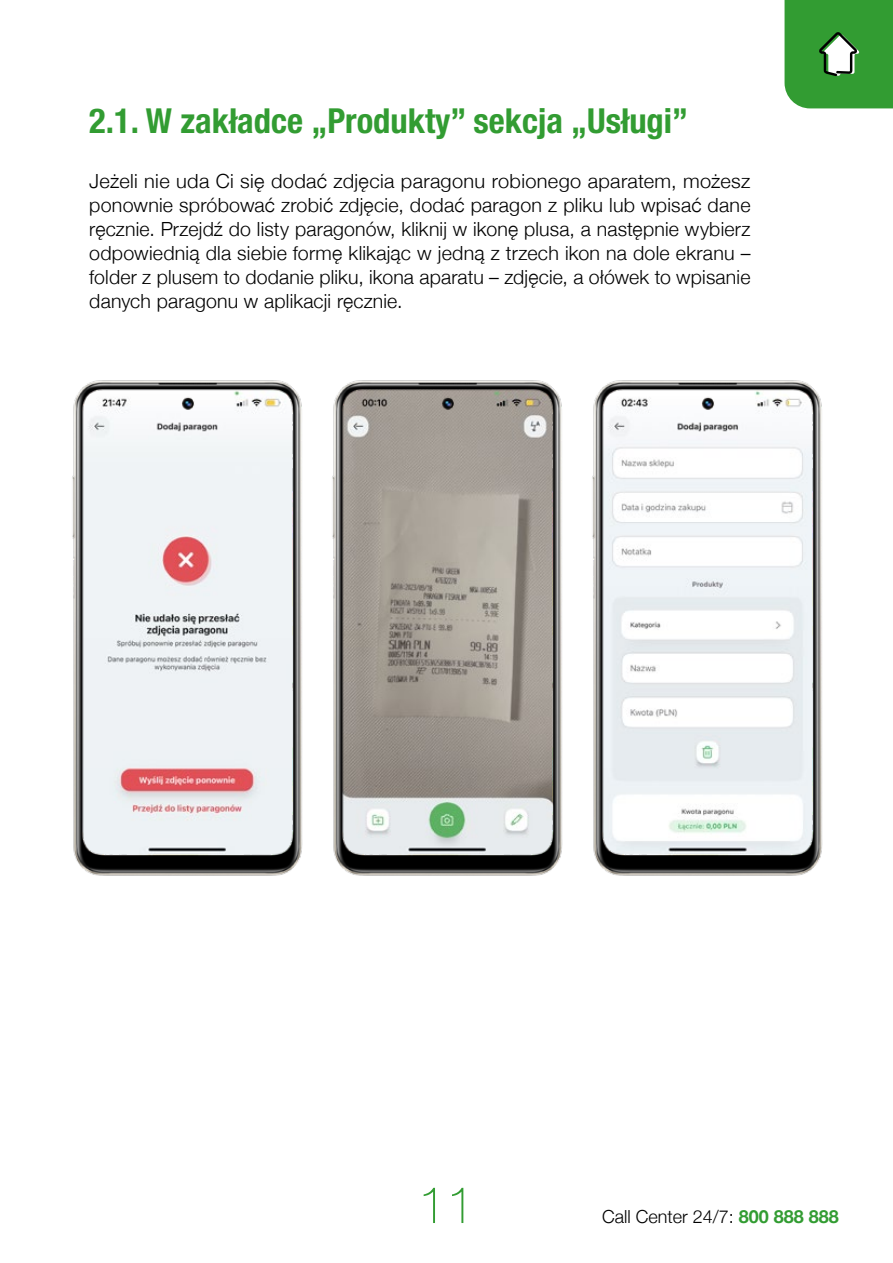
<style>
.page{position:relative;width:893px;height:1263px;background:#fff}
.page>*{position:absolute;margin:0;border:0;box-sizing:border-box;transform-origin:0 0}
.t1{font:100 51px "Helvetica Neue";color:#329c32}
.t2{font:700 condensed 34.5px "Helvetica Neue LT Pro";color:#329c32}
.t3{font:300 19.5px/24px "Helvetica Neue";letter-spacing:.01em;color:#000;text-align:justify}
.t4{font:300 18px "Helvetica Neue";color:#000}
.s1{font-weight:700;color:#329c32}
</style>
<div class="page">
<svg style="left:784px;top:0;width:109px;height:108px;background:#419f41"></svg>
<img style="left:72px;top:380px;width:231px;height:496px">
<img style="left:332px;top:380px;width:231px;height:496px">
<img style="left:592px;top:380px;width:231px;height:496px">
<h2 class="t2" style="left:89px;top:100px;width:600px">2.1. W zakładce „Produkty” sekcja „Usługi”</h2>
<p class="t3" style="left:89px;top:168px;width:663px">Jeżeli nie uda Ci się dodać zdjęcia paragonu robionego aparatem, możesz ponownie spróbować zrobić zdjęcie, dodać paragon z pliku lub wpisać dane ręcznie. Przejdź do listy paragonów, kliknij w ikonę plusa, a następnie wybierz odpowiednią dla siebie formę klikając w jedną z trzech ikon na dole ekranu – folder z plusem to dodanie pliku, ikona aparatu – zdjęcie, a ołówek to wpisanie danych paragonu w aplikacji ręcznie.</p>
<h1 class="t1" style="left:418px;top:1166px;width:58px">11</h1>
<p class="t4" style="left:602px;top:1202px;width:238px">Call Center 24/7: <span class="s1">800 888 888</span></p>
</div>
